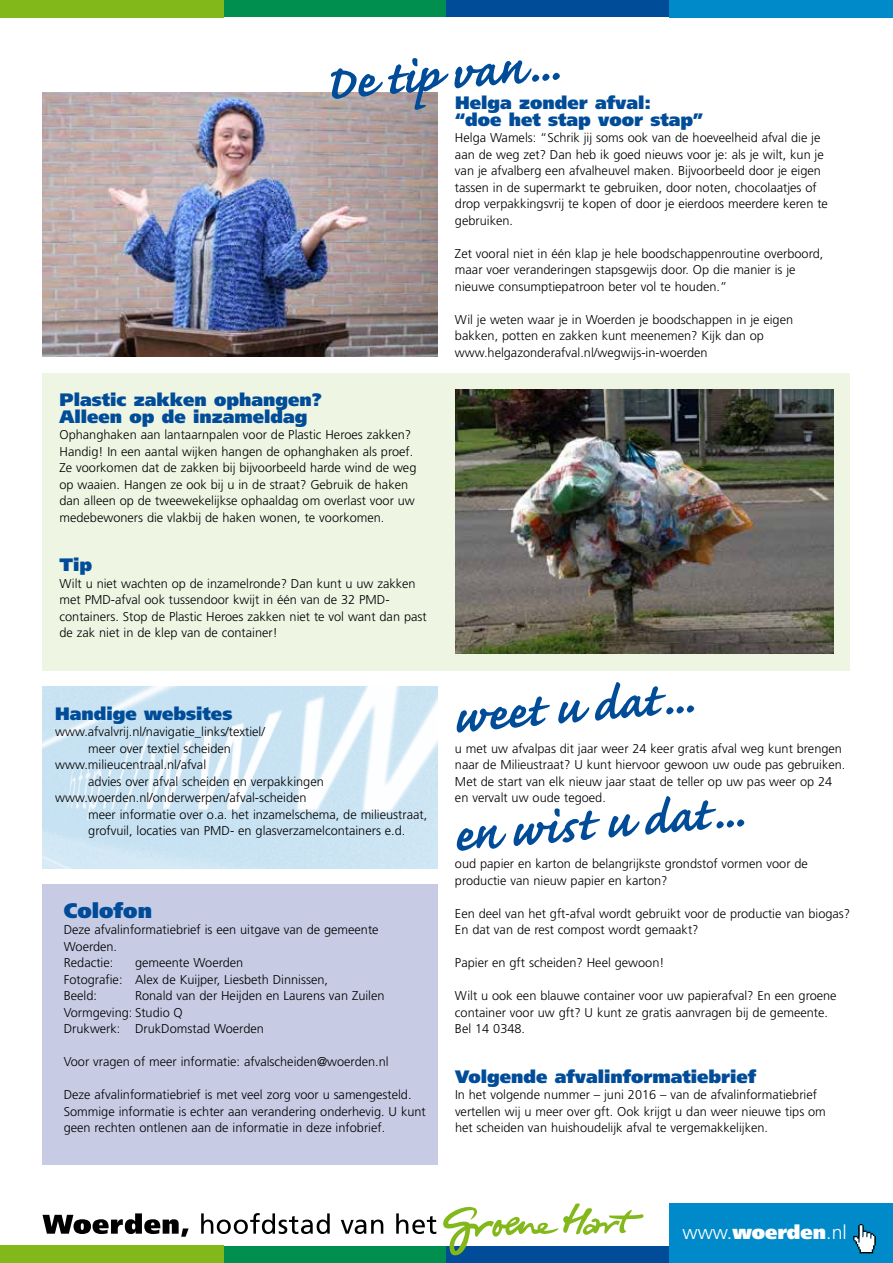
<style>
.page{position:relative;width:893px;height:1263px;background:#fff}
.page>*{position:absolute;margin:0;border:0;box-sizing:border-box;transform-origin:0 0}
.t1{font:700 60px "Caflisch Script";color:#004c98}
.t2{font:900 21px "Frutiger";color:#004c98}
.t3{font:300 19.5px "Frutiger";color:#fff}
.t4{font:900 18px/16.5px "Frutiger";color:#004c98}
.t5{font:300 12.75px/16.5px "Frutiger";color:#000}
.s1{font-weight:900}
</style>
<div class="page">
<div style="left:223px;top:0;width:223px;height:17px;background:#008f4f"></div>
<div style="left:223px;top:1246px;width:223px;height:17px;background:#008f4f"></div>
<div style="left:446px;top:0;width:224px;height:17px;background:#004c98"></div>
<div style="left:446px;top:1246px;width:224px;height:17px;background:#004c98"></div>
<div style="left:670px;top:0;width:223px;height:17px;background:#008ac9"></div>
<div style="left:0;top:1246px;width:223px;height:17px;background:#83b81a"></div>
<div style="left:0;top:0;width:223px;height:17px;background:#83b81a"></div>
<img style="left:43px;top:687px;width:395px;height:181px">
<img style="left:43px;top:93px;width:395px;height:264px">
<div style="left:43px;top:885px;width:395px;height:280px;background:#c7cce4"></div>
<div style="left:670px;top:1203px;width:223px;height:60px;background:#008ac9"></div>
<svg style="left:853px;top:1224px;width:23px;height:29px"></svg>
<svg style="left:43px;top:1213px;width:146px;height:24px"></svg>
<svg style="left:201px;top:1213px;width:129px;height:21px"></svg>
<svg style="left:341px;top:1219px;width:42px;height:15px"></svg>
<svg style="left:396px;top:1213px;width:40px;height:21px"></svg>
<svg style="left:443px;top:1203px;width:200px;height:52px"></svg>
<div style="left:43px;top:373px;width:807px;height:297px;background:#eff5e3"></div>
<img style="left:455px;top:390px;width:378px;height:264px">
<h1 class="t1" style="left:321px;top:55px;width:237px;rotate:-5deg">De tip van...</h1>
<h3 class="t4" style="left:455px;top:94px;width:250px">Helga zonder afval:<br>“doe het stap voor stap”</h3>
<p class="t5" style="left:455px;top:129px;width:374px">Helga Wamels: “Schrik jij soms ook van de hoeveelheid afval die je aan de weg zet? Dan heb ik goed nieuws voor je: als je wilt, kun je van je afvalberg een afvalheuvel maken. Bijvoorbeeld door je eigen tassen in de supermarkt te gebruiken, door noten, chocolaatjes of drop verpakkingsvrij te kopen of door je eierdoos meerdere keren te gebruiken.</p>
<p class="t5" style="left:455px;top:245px;width:370px">Zet vooral niet in één klap je hele boodschappenroutine overboord, maar voer veranderingen stapsgewijs door. Op die manier is je nieuwe consumptiepatroon beter vol te houden.”</p>
<p class="t5" style="left:455px;top:311px;width:340px">Wil je weten waar je in Woerden je boodschappen in je eigen bakken, potten en zakken kunt meenemen? Kijk dan op www.helgazonderafval.nl/wegwijs-in-woerden</p>
<h3 class="t4" style="left:60px;top:391px;width:264px">Plastic zakken ophangen?<br>Alleen op de inzameldag</h3>
<p class="t5" style="left:60px;top:426px;width:358px">Ophanghaken aan lantaarnpalen voor de Plastic Heroes zakken?<br>Handig! In een aantal wijken hangen de ophanghaken als proef.<br>Ze voorkomen dat de zakken bij bijvoorbeeld harde wind de weg op waaien. Hangen ze ook bij u in de straat? Gebruik de haken dan alleen op de tweewekelijkse ophaaldag om overlast voor uw medebewoners die vlakbij de haken wonen, te voorkomen.</p>
<h3 class="t4" style="left:60px;top:556px;width:34px">Tip</h3>
<p class="t5" style="left:60px;top:575px;width:369px">Wilt u niet wachten op de inzamelronde? Dan kunt u uw zakken met PMD-afval ook tussendoor kwijt in één van de 32 PMD&shy;containers. Stop de Plastic Heroes zakken niet te vol want dan past de zak niet in de klep van de container!</p>
<h3 class="t4" style="left:55px;top:705px;width:179px">Handige websites</h3>
<p class="t5" style="left:55px;top:723px;width:211px">www.afvalvrij.nl/navigatie_links/textiel/</p>
<p class="t5" style="left:88px;top:740px;width:144px">meer over textiel scheiden</p>
<p class="t5" style="left:55px;top:756px;width:152px">www.milieucentraal.nl/afval</p>
<p class="t5" style="left:88px;top:773px;width:237px">advies over afval scheiden en verpakkingen</p>
<p class="t5" style="left:55px;top:789px;width:253px">www.woerden.nl/onderwerpen/afval-scheiden</p>
<p class="t5" style="left:88px;top:806px;width:340px">meer informatie over o.a. het inzamelschema, de milieustraat,</p>
<p class="t5" style="left:88px;top:822px;width:319px">grofvuil, locaties van PMD- en glasverzamelcontainers e.d.</p>
<h2 class="t2" style="left:64px;top:897px;width:90px">Colofon</h2>
<p class="t5" style="left:64px;top:921px;width:316px">Deze afvalinformatiebrief is een uitgave van de gemeente<br>Woerden.<br>Redactie:</p>
<p class="t5" style="left:64px;top:954px;width:266px;text-indent:71px">gemeente Woerden<br>Fotografie: Alex de Kuijper, Liesbeth Dinnissen,<br>Beeld:</p>
<p class="t5" style="left:64px;top:987px;width:322px;text-indent:71px">Ronald van der Heijden en Laurens van Zuilen<br>Vormgeving: Studio Q<br>Drukwerk: DrukDomstad Woerden</p>
<p class="t5" style="left:64px;top:1053px;width:326px">Voor vragen of meer informatie: afvalscheiden@woerden.nl</p>
<p class="t5" style="left:64px;top:1086px;width:364px">Deze afvalinformatiebrief is met veel zorg voor u samengesteld.<br>Sommige informatie is echter aan verandering onderhevig. U kunt geen rechten ontlenen aan de informatie in deze infobrief.</p>
<h1 class="t1" style="left:450px;top:688px;width:243px;rotate:-5deg">weet u dat...</h1>
<p class="t5" style="left:455px;top:740px;width:392px">u met uw afvalpas dit jaar weer 24 keer gratis afval weg kunt brengen naar de Milieustraat? U kunt hiervoor gewoon uw oude pas gebruiken.<br>Met de start van elk nieuw jaar staat de teller op uw pas weer op 24 en vervalt uw oude tegoed.</p>
<h1 class="t1" style="left:450px;top:806px;width:293px;rotate:-5deg">en wist u dat...</h1>
<p class="t5" style="left:455px;top:855px;width:354px">oud papier en karton de belangrijkste grondstof vormen voor de productie van nieuw papier en karton?</p>
<p class="t5" style="left:455px;top:905px;width:397px">Een deel van het gft-afval wordt gebruikt voor de productie van biogas?<br>En dat van de rest compost wordt gemaakt?</p>
<p class="t5" style="left:455px;top:954px;width:211px">Papier en gft scheiden? Heel gewoon!</p>
<p class="t5" style="left:455px;top:987px;width:383px">Wilt u ook een blauwe container voor uw papierafval? En een groene container voor uw gft? U kunt ze gratis aanvragen bij de gemeente.<br>Bel 14 0348.</p>
<h3 class="t4" style="left:455px;top:1068px;width:303px">Volgende afvalinformatiebrief</h3>
<p class="t5" style="left:455px;top:1086px;width:372px">In het volgende nummer – juni 2016 – van de afvalinformatiebrief vertellen wij u meer over gft. Ook krijgt u dan weer nieuwe tips om het scheiden van huishoudelijk afval te vergemakkelijken.</p>
<h3 class="t3" style="left:682px;top:1221px;width:166px">www.<span class="s1">woerden</span>.nl</h3>
</div>
